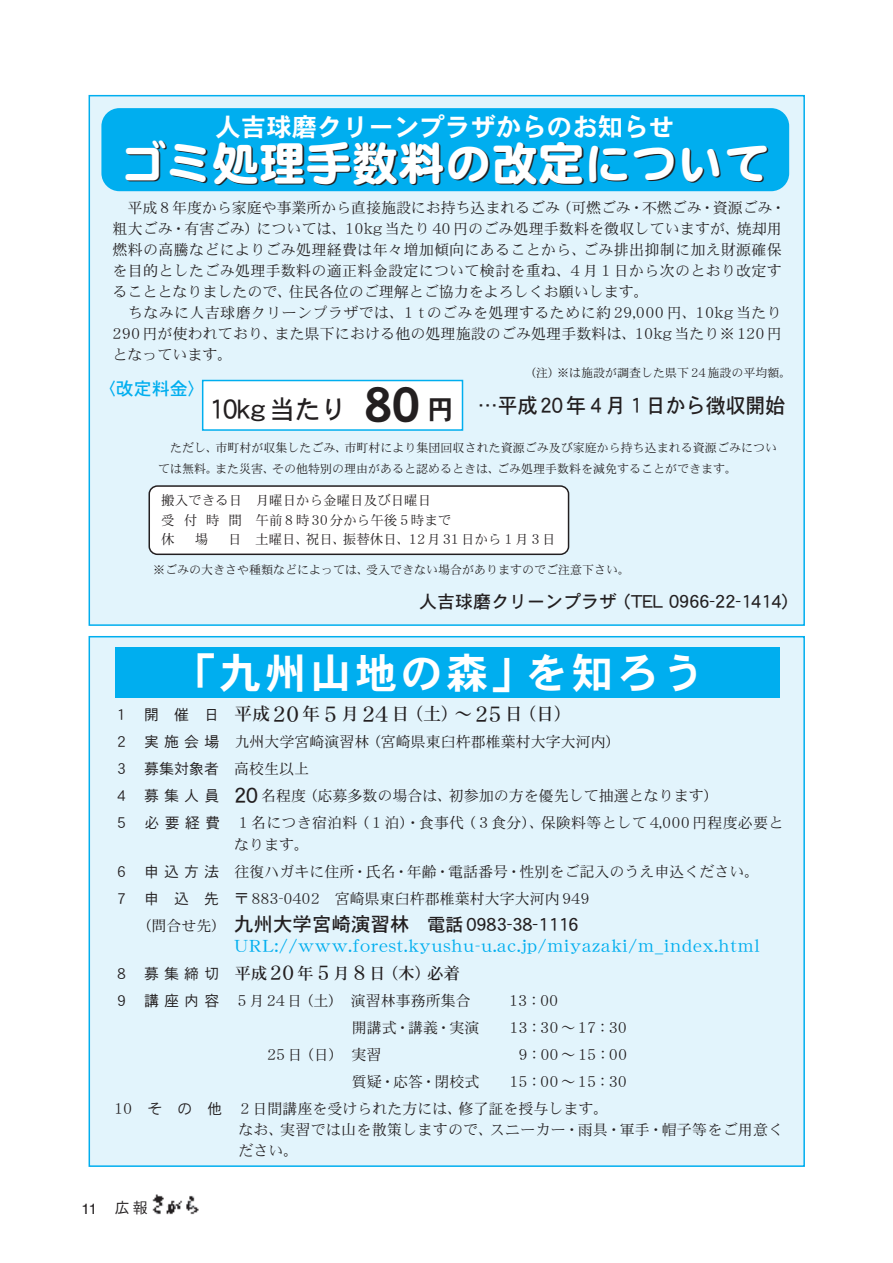
<style>
.page{position:relative;width:893px;height:1263px;background:#fff}
.page>*{position:absolute;margin:0;border:0;box-sizing:border-box;transform-origin:0 0}
.t1{font:600 46.5px "DFP Maru Gothic CID";color:#fff}
.t2{font:42px "DFPHS Gothic CID W7";letter-spacing:.08em;color:#fff}
.t3{font:25.5px "DFPHS Gothic CID W7";color:#fff}
.t4{font:21px "DFPHS Gothic CID W5";color:#231f20;scale:.95 1}
.t5{font:18px "DFPHS Gothic CID W5";color:#231f20}
.t6{font:18px "DFPHS Mincho CID W5";color:#231f20}
.t7{font:18px "DFPHS Gothic CID W5";color:#00aeef}
.t8{font:16.5px/27px "DFPHS Mincho CID W5";letter-spacing:.05em;color:#00aeef}
.t9{font:15px/27px "DFPHS Mincho CID W3";letter-spacing:.005em;color:#231f20}
.t10{font:15px "DFPHS Mincho CID W3";letter-spacing:.025em;color:#231f20}
.t11{font:15px "Helvetica";color:#231f20}
.t12{font:13.5px/19.5px "DFPHS Mincho CID W3";color:#231f20}
.t13{font:12px/21px "DFPHS Mincho CID W3";color:#231f20}
.s1{font-size:27px}
.s2{font-family:"DFPHS Gothic CID W7";font-size:48px}
.s3{font-family:"DFPHS Gothic CID W7";font-size:27px}
.s4{font-family:"DFPHS Gothic CID W3";font-size:15px}
.s5{font-size:21px}
.s6{font-family:"DFPHS Gothic CID W3"}
.s7{font-family:"DFPHS Gothic CID W5";font-size:21px}
.s8{font-family:"DFPHS Mincho CID W3";font-size:15px}
.s9{font-size:19.5px}
.s10{font-family:"DFPHS Gothic CID W3";font-size:15px;color:#231f20}
.s11{color:#231f20}
.s12{font-size:19.5px;color:#231f20}
</style>
<div class="page">
<img style="left:152px;top:1194px;width:47px;height:21px">
<div style="left:89px;top:95px;width:716px;height:531px;background:#e2f4fc;border:2px solid #00aeef"></div>
<div style="left:148px;top:485px;width:421px;height:70px;background:#fff;border:2px solid #231f20;border-radius:8px"></div>
<div style="left:89px;top:636px;width:716px;height:531px;background:#e2f4fc;border:2px solid #00aeef"></div>
<div style="left:101px;top:108px;width:688px;height:83px;background:#00aeef;border-radius:18px"></div>
<div style="left:202px;top:380px;width:261px;height:51px;background:#fff;border:2px solid #00aeef"></div>
<div style="left:115px;top:647px;width:664px;height:50px;background:#00aeef"></div>
<p class="t3" style="left:215px;top:113px;width:460px">人吉球磨クリーンプラザからのお知らせ</p>
<p class="t1" style="left:119px;top:138px;width:653px">ゴミ処理手数料の改定について</p>
<p class="t9" style="left:128px;top:194px;width:660px">平成８年度から家庭や事業所から直接施設にお持ち込まれるごみ（可燃ごみ・不燃ごみ・資源ごみ・</p>
<p class="t9" style="left:113px;top:215px;width:671px">粗大ごみ・有害ごみ）については、10kg当たり40円のごみ処理手数料を徴収していますが、焼却用</p>
<p class="t9" style="left:113px;top:236px;width:671px">燃料の高騰などによりごみ処理経費は年々増加傾向にあることから、ごみ排出抑制に加え財源確保</p>
<p class="t9" style="left:113px;top:257px;width:671px">を目的としたごみ処理手数料の適正料金設定について検討を重ね、４月１日から次のとおり改定す</p>
<p class="t9" style="left:113px;top:278px;width:538px">ることとなりましたので、住民各位のご理解とご協力をよろしくお願いします。</p>
<p class="t10" style="left:128px;top:305px;width:655px">ちなみに人吉球磨クリーンプラザでは、１ t のごみを処理するために約 29,000 円、10kg 当たり</p>
<p class="t9" style="left:113px;top:320px;width:671px">290円が使われており、また県下における他の処理施設のごみ処理手数料は、10kg当たり※120円</p>
<p class="t9" style="left:113px;top:341px;width:121px">となっています。</p>
<p class="t13" style="left:524px;top:362px;width:269px">（注）※は施設が調査した県下24施設の平均額。</p>
<p class="t7" style="left:98px;top:379px;width:109px">〈改定料金〉</p>
<p class="t4" style="left:209px;top:394px;width:609px"><span class="s1">10kg当たり</span> <span class="s2">80</span> <span class="s3">円</span> …平成20年４月１日から徴収開始</p>
<p class="t13" style="left:158px;top:437px;width:620px;text-indent:12px">ただし、市町村が収集したごみ、市町村により集団回収された資源ごみ及び家庭から持ち込まれる資源ごみについては無料。また災害、その他特別の理由があると認めるときは、ごみ処理手数料を減免することができます。</p>
<p class="t12" style="left:161px;top:490px;width:292px">搬入できる日 月曜日から金曜日及び日曜日<br>受 付 時 間 午前８時30分から午後５時まで休</p>
<p class="t12" style="left:195px;top:529px;width:15px">場</p>
<p class="t12" style="left:228px;top:529px;width:329px">日 土曜日、祝日、振替休日、12月31日から１月３日</p>
<p class="t13" style="left:153px;top:559px;width:478px">※ごみの大きさや種類などによっては、受入できない場合がありますのでご注意下さい。</p>
<p class="t5" style="left:419px;top:592px;width:370px">人吉球磨クリーンプラザ（TEL 0966-22-1414)</p>
<p class="t2" style="left:174px;top:650px;width:532px">「九州山地の森」を知ろう</p>
<p class="t6" style="left:114px;top:704px;width:460px"><span class="s4">１ 開 催 日</span> 平成<span class="s5">20</span> 年<span class="s5">５</span>月<span class="s5">24</span> 日（土）～<span class="s5">25</span> 日（日）</p>
<p class="t9" style="left:114px;top:728px;width:671px"><span class="s6">２ 実施会場</span> 九州大学宮崎演習林（宮崎県東臼杵郡椎葉村大字大河内）<br><span class="s6">３ 募集対象者</span> 高校生以上<br><span class="s6">４ 募集人員</span> <span class="s7">20</span> 名程度（応募多数の場合は、初参加の方を優先して抽選となります）<br><span class="s6">５ 必要経費</span> １名につき宿泊料（１泊）・食事代（３食分）、保険料等として4,000円程度必要と</p>
<p class="t9" style="left:114px;top:830px;width:647px;text-indent:120px">なります。<br><span class="s6">６ 申込方法</span> 往復ハガキに住所・氏名・年齢・電話番号・性別をご記入のうえ申込ください。<br><span class="s6">７ 申 込 先</span> 〒883-0402 宮崎県東臼杵郡椎葉村大字大河内949</p>
<p class="t5" style="left:137px;top:914px;width:444px"><span class="s8">（問合せ先）</span><span class="s9">九州大学宮崎演習林</span> 電話0983-38-1116</p>
<p class="t8" style="left:114px;top:932px;width:647px;text-indent:120px">URL://www.forest.kyushu-u.ac.jp/miyazaki/m_index.html<br><span class="s10">８ 募集締切</span> <span class="s11">平成</span><span class="s12">20</span> <span class="s11">年</span><span class="s12">５</span><span class="s11">月</span><span class="s12">８</span><span class="s11">日（木）必着</span></p>
<p class="t9" style="left:114px;top:986px;width:358px"><span class="s6">９ 講座内容</span> ５月24日（土）演習林事務所集合</p>
<p class="t9" style="left:509px;top:986px;width:51px">13：00</p>
<p class="t9" style="left:352px;top:1013px;width:129px">開講式・講義・実演</p>
<p class="t9" style="left:509px;top:1013px;width:119px">13：30～17：30</p>
<p class="t9" style="left:267px;top:1040px;width:116px">25日（日）実習</p>
<p class="t9" style="left:519px;top:1040px;width:110px">9：00～15：00</p>
<p class="t9" style="left:352px;top:1067px;width:129px">質疑・応答・閉校式</p>
<p class="t9" style="left:114px;top:1067px;width:514px;text-indent:395px">15：00～15：30<br>10 <span class="s6">そ の 他</span> ２日間講座を受けられた方には、修了証を授与します。</p>
<p class="t9" style="left:238px;top:1118px;width:547px;line-height:21px">なお、実習では山を散策しますので、スニーカー・雨具・軍手・帽子等をご用意ください。</p>
<p class="t11" style="left:82px;top:1199px;width:68px">11 <span class="s6">広報</span></p>
</div>
